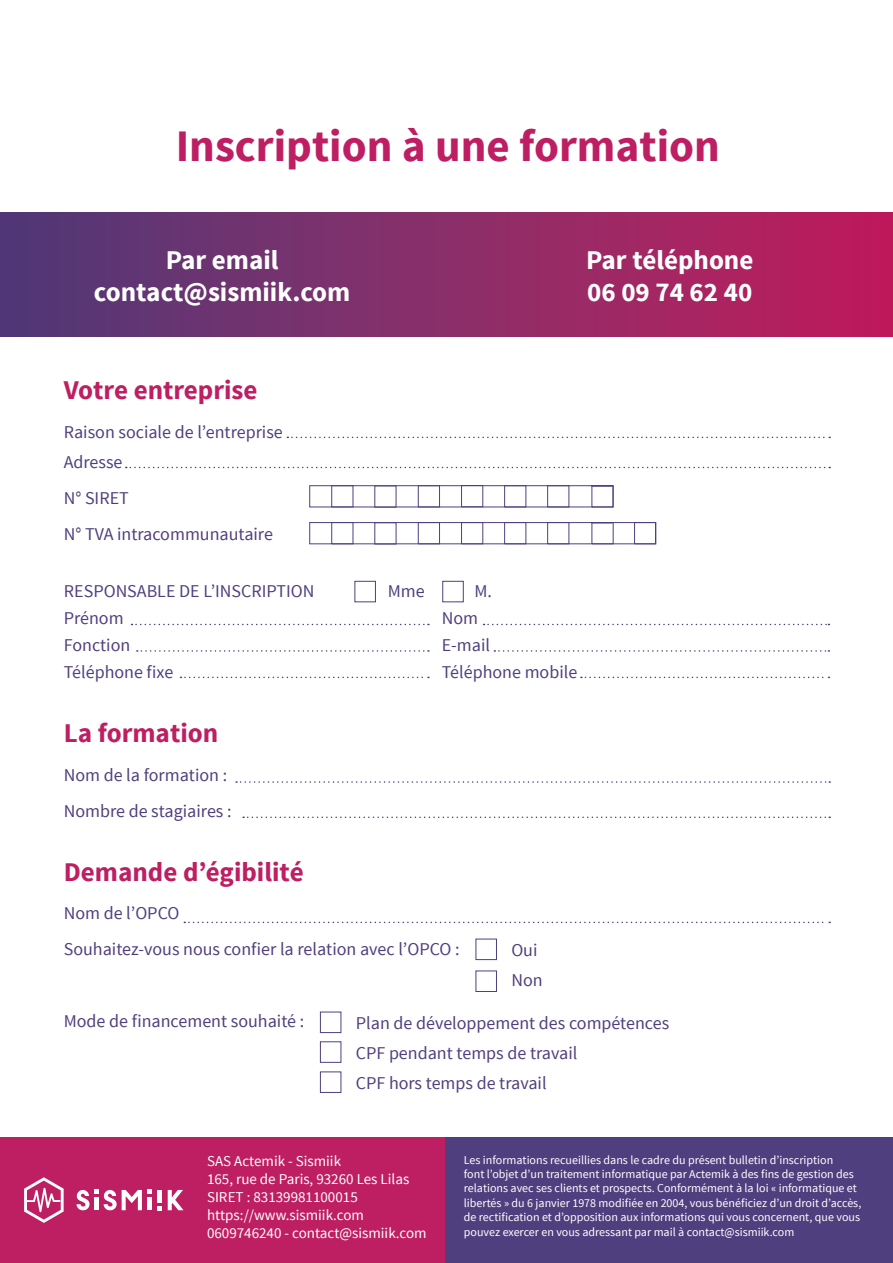
<style>
.page{position:relative;width:893px;height:1263px;background:#fff}
.page>*{position:absolute;margin:0;border:0;box-sizing:border-box;transform-origin:0 0}
.t1{font:700 45px "Source Sans Pro";color:#be1e62}
.t2{font:700 27px/32.4px "Source Sans Pro";color:#fff;text-align:center}
.t3{font:700 27px "Source Sans Pro";color:#be1e62}
.t4{font:18px/30px "Source Sans Pro";color:#503f7e}
.t5{font:15px/18px "Source Sans Pro";color:#fff}
.t6{font:12px/14.4px "Source Sans Pro";color:#fff}
</style>
<div class="page">
<div style="left:309px;top:522px;width:347px;height:22px;border:1px solid #503f7e"></div>
<div style="left:309px;top:485px;width:304px;height:22px;border:1px solid #503f7e"></div>
<div style="left:0;top:1137px;width:445px;height:126px;background:#be1e62"></div>
<div style="left:446px;top:1137px;width:447px;height:126px;background:#503f7e"></div>
<div style="left:0;top:213px;width:893px;height:124px;background:linear-gradient(to right,#503b77,#c11d5b)"></div>
<div style="left:375px;top:486px;width:21px;height:21px;border:1px solid #503f7e"></div>
<svg style="left:236px;top:781px;width:594px;height:2px"></svg>
<svg style="left:243px;top:816px;width:587px;height:2px"></svg>
<svg style="left:287px;top:437px;width:543px;height:1px"></svg>
<svg style="left:184px;top:922px;width:646px;height:1px"></svg>
<svg style="left:126px;top:467px;width:704px;height:1px"></svg>
<svg style="left:131px;top:624px;width:298px;height:1px"></svg>
<svg style="left:484px;top:624px;width:345px;height:1px"></svg>
<svg style="left:137px;top:650px;width:292px;height:2px"></svg>
<svg style="left:494px;top:650px;width:335px;height:2px"></svg>
<svg style="left:180px;top:677px;width:249px;height:1px"></svg>
<svg style="left:581px;top:677px;width:248px;height:1px"></svg>
<hr style="left:148px;top:1197px;width:4px;height:13px;background:#fff">
<svg style="left:168px;top:1190px;width:16px;height:20px"></svg>
<hr style="left:158px;top:1190px;width:4px;height:12px;background:#fff">
<svg style="left:158px;top:1206px;width:4px;height:4px"></svg>
<svg style="left:148px;top:1190px;width:4px;height:4px"></svg>
<svg style="left:77px;top:1190px;width:65px;height:20px"></svg>
<svg style="left:24px;top:1177px;width:40px;height:46px"></svg>
<div style="left:354px;top:581px;width:22px;height:21px;background:#fff;border:1px solid #503f7e"></div>
<div style="left:442px;top:581px;width:22px;height:21px;background:#fff;border:1px solid #503f7e"></div>
<div style="left:476px;top:939px;width:21px;height:21px;background:#fff;border:1px solid #503f7e"></div>
<div style="left:320px;top:1012px;width:21px;height:21px;background:#fff;border:1px solid #503f7e"></div>
<div style="left:476px;top:970px;width:21px;height:22px;background:#fff;border:1px solid #503f7e"></div>
<div style="left:320px;top:1041px;width:21px;height:22px;background:#fff;border:1px solid #503f7e"></div>
<div style="left:320px;top:1071px;width:21px;height:22px;background:#fff;border:1px solid #503f7e"></div>
<div style="left:418px;top:522px;width:22px;height:22px;border:1px solid #503f7e"></div>
<div style="left:418px;top:485px;width:22px;height:22px;border:1px solid #503f7e"></div>
<div style="left:461px;top:522px;width:22px;height:22px;border:1px solid #503f7e"></div>
<div style="left:461px;top:485px;width:22px;height:22px;border:1px solid #503f7e"></div>
<div style="left:504px;top:522px;width:22px;height:22px;border:1px solid #503f7e"></div>
<div style="left:504px;top:485px;width:22px;height:22px;border:1px solid #503f7e"></div>
<div style="left:547px;top:522px;width:22px;height:22px;border:1px solid #503f7e"></div>
<div style="left:547px;top:485px;width:22px;height:22px;border:1px solid #503f7e"></div>
<div style="left:592px;top:522px;width:21px;height:22px;border:1px solid #503f7e"></div>
<div style="left:592px;top:485px;width:21px;height:22px;border:1px solid #503f7e"></div>
<div style="left:634px;top:522px;width:22px;height:22px;border:1px solid #503f7e"></div>
<div style="left:332px;top:522px;width:21px;height:22px;border:1px solid #503f7e"></div>
<div style="left:332px;top:485px;width:21px;height:22px;border:1px solid #503f7e"></div>
<h1 class="t1" style="left:176px;top:117px;width:546px">Inscription à une formation</h1>
<h2 class="t2" style="left:94px;top:245px;width:258px">Par email contact@sismiik.com</h2>
<h2 class="t2" style="left:586px;top:245px;width:169px;text-align:left">Par téléphone<br>06 09 74 62 40</h2>
<h2 class="t3" style="left:64px;top:373px;width:195px">Votre entreprise</h2>
<h3 class="t4" style="left:64px;top:417px;width:221px">Raison sociale de l’entreprise<br>Adresse</h3>
<h3 class="t4" style="left:64px;top:480px;width:211px;line-height:36px">N° SIRET<br>N° TVA intracommunautaire</h3>
<h3 class="t4" style="left:64px;top:576px;width:252px">RESPONSABLE DE L’INSCRIPTION</h3>
<h3 class="t4" style="left:388px;top:576px;width:38px">Mme</h3>
<h3 class="t4" style="left:475px;top:576px;width:19px">M.</h3>
<h3 class="t4" style="left:64px;top:603px;width:61px">Prénom</h3>
<h3 class="t4" style="left:442px;top:603px;width:38px">Nom</h3>
<h3 class="t4" style="left:64px;top:630px;width:68px">Fonction</h3>
<h3 class="t4" style="left:442px;top:630px;width:50px">E-mail</h3>
<h3 class="t4" style="left:64px;top:657px;width:111px">Téléphone fixe</h3>
<h3 class="t4" style="left:442px;top:657px;width:137px">Téléphone mobile</h3>
<h2 class="t3" style="left:64px;top:716px;width:156px">La formation</h2>
<h3 class="t4" style="left:64px;top:757px;width:169px;line-height:36px">Nom de la formation :<br>Nombre de stagiaires :</h3>
<h2 class="t3" style="left:64px;top:854px;width:241px">Demande d’égibilité</h2>
<h3 class="t4" style="left:64px;top:895px;width:397px;line-height:36px">Nom de l’OPCO<br>Souhaitez-vous nous confier la relation avec l’OPCO :</h3>
<h3 class="t4" style="left:511px;top:935px;width:33px">Oui<br>Non</h3>
<h3 class="t4" style="left:356px;top:1008px;width:315px">Plan de développement des compétences<br>CPF pendant temps de travail<br>CPF hors temps de travail</h3>
<h3 class="t4" style="left:64px;top:1006px;width:242px">Mode de financement souhaité :</h3>
<p class="t5" style="left:207px;top:1152px;width:221px">SAS Actemik - Sismiik<br>165, rue de Paris, 93260 Les Lilas<br>SIRET : 83139981100015 https://www.sismiik.com<br>0609746240 - contact@sismiik.com</p>
<p class="t6" style="left:464px;top:1152px;width:399px">Les informations recueillies dans le cadre du présent bulletin d’inscription<br>font l’objet d’un traitement informatique par Actemik à des fins de gestion des relations avec ses clients et prospects. Conformément à la loi « informatique et libertés » du 6 janvier 1978 modifiée en 2004, vous bénéficiez d’un droit d’accès, de rectification et d’opposition aux informations qui vous concernent, que vous pouvez exercer en vous adressant par mail à contact@sismiik.com</p>
</div>
